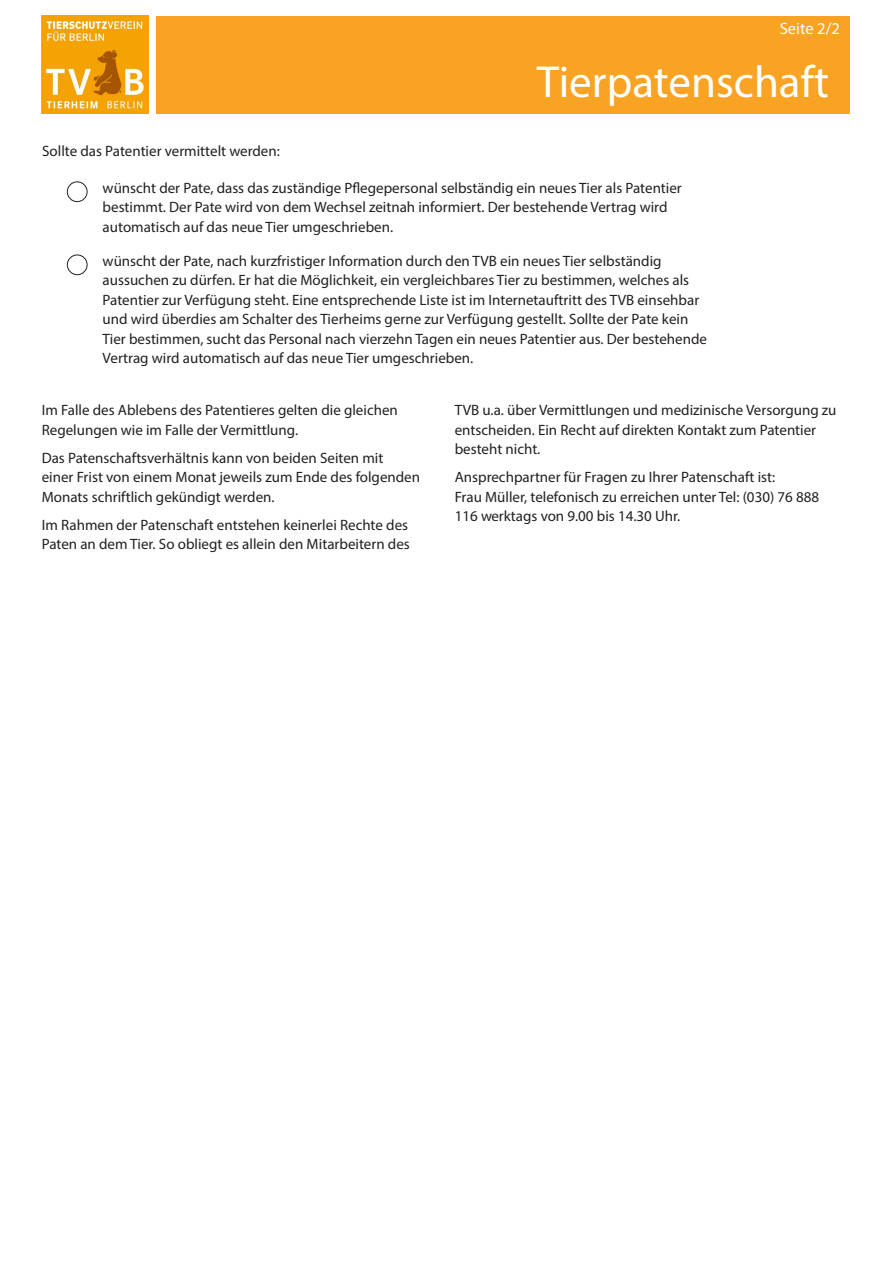
<style>
.page{position:relative;width:893px;height:1263px;background:#fff}
.page>*{position:absolute;margin:0;border:0;box-sizing:border-box;transform-origin:0 0}
.t1{font:45px "Myriad Pro";color:#fff}
.t2{font:16.5px "Myriad Pro";color:#fff}
.Default{font:15px/19.5px "Myriad Pro";color:#231f20}
</style>
<div class="page">
<div style="left:67px;top:181px;width:20px;height:21px;border:1px solid #231f20;border-radius:50%"></div>
<div style="left:67px;top:255px;width:20px;height:20px;border:1px solid #231f20;border-radius:50%"></div>
<div style="left:156px;top:16px;width:694px;height:98px;background:#f9a325"></div>
<img style="left:42px;top:16px;width:107px;height:98px">
<p class="t2" style="left:780px;top:18px;width:62px">Seite 2/2</p>
<p class="Default" style="left:42px;top:141px;width:239px">Sollte das Patentier vermittelt werden:</p>
<p class="t1" style="left:537px;top:54px;width:294px">Tierpatenschaft</p>
<p class="Default" style="left:103px;top:178px;width:581px">wünscht der Pate, dass das zuständige Pflegepersonal selbständig ein neues Tier als Patentier bestimmt. Der Pate wird von dem Wechsel zeitnah informiert. Der bestehende Vertrag wird automatisch auf das neue Tier umgeschrieben.</p>
<p class="Default" style="left:103px;top:251px;width:606px">wünscht der Pate, nach kurzfristiger Information durch den TVB ein neues Tier selbständig aussuchen zu dürfen. Er hat die Möglichkeit, ein vergleichbares Tier zu bestimmen, welches als Patentier zur Verfügung steht. Eine entsprechende Liste ist im Internetauftritt des TVB einsehbar und wird überdies am Schalter des Tierheims gerne zur Verfügung gestellt. Sollte der Pate kein Tier bestimmen, sucht das Personal nach vierzehn Tagen ein neues Patentier aus. Der bestehende Vertrag wird automatisch auf das neue Tier umgeschrieben.</p>
<p class="Default" style="left:42px;top:400px;width:358px">Im Falle des Ablebens des Patentieres gelten die gleichen<br>Regelungen wie im Falle der Vermittlung.</p>
<p class="Default" style="left:42px;top:448px;width:380px">Das Patenschaftsverhältnis kann von beiden Seiten mit<br>einer Frist von einem Monat jeweils zum Ende des folgenden<br>Monats schriftlich gekündigt werden.</p>
<p class="Default" style="left:42px;top:515px;width:370px">Im Rahmen der Patenschaft entstehen keinerlei Rechte des<br>Paten an dem Tier. So obliegt es allein den Mitarbeitern des</p>
<p class="Default" style="left:455px;top:400px;width:383px">TVB u.a. über Vermittlungen und medizinische Versorgung zu entscheiden. Ein Recht auf direkten Kontakt zum Patentier besteht nicht.</p>
<p class="Default" style="left:455px;top:467px;width:366px">Ansprechpartner für Fragen zu Ihrer Patenschaft ist:<br>Frau Müller, telefonisch zu erreichen unter Tel: (030) 76 888<br>116 werktags von 9.00 bis 14.30 Uhr.</p>
</div>
